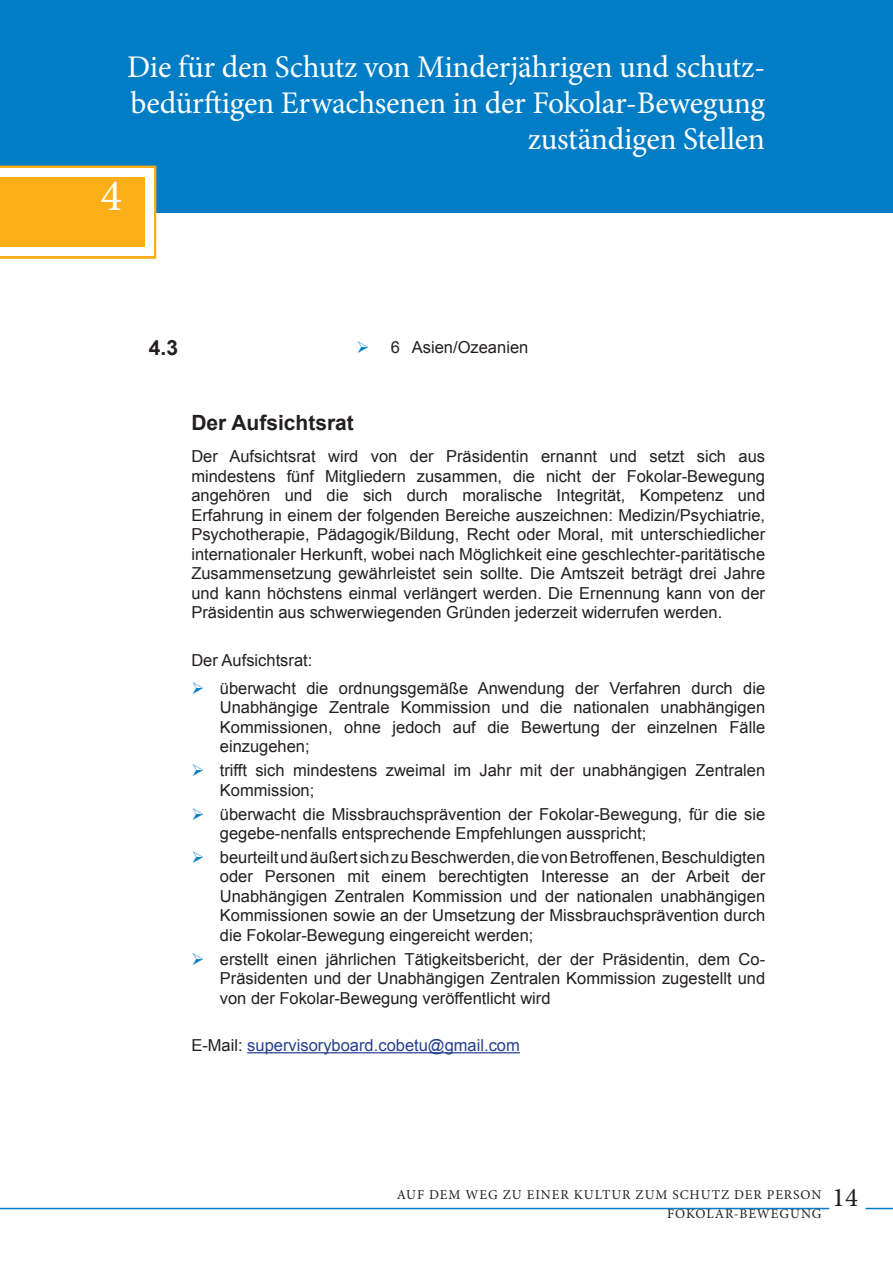
<style>
.page{position:relative;width:893px;height:1263px;background:#fff}
.page>*{position:absolute;margin:0;border:0;box-sizing:border-box;transform-origin:0 0}
.t1{font:45px "Minion Pro";color:#fff}
.t2{font:31.5px/36px "Minion Pro";letter-spacing:-.01em;color:#fff;text-align:right}
.t3{font:700 21px "Arial";color:#231f20}
.t4{font:16.5px/19.5px "Arial";color:#231f20;text-align:justify}
.t5{font:16.5px "Arial";color:#25408f}
.t6{font:13.5px/19.5px "Minion Pro";letter-spacing:.07em;color:#231f20}
.s1{color:#007dc5}
.s2{color:#231f20}
</style>
<div class="page">
<hr style="left:0;top:1208px;width:829px;height:1px;background:#007dc5">
<svg style="left:866px;top:1208px;width:27px;height:1px"></svg>
<div style="left:0;top:0;width:893px;height:212px;background:#007dc5"></div>
<svg style="left:0;top:166px;width:156px;height:93px"></svg>
<div style="left:0;top:169px;width:153px;height:87px;background:#fff"></div>
<div style="left:0;top:177px;width:144px;height:70px;background:#fcaf17"></div>
<hr style="left:247px;top:1052px;width:273px;height:1px;background:#25408f">
<p class="t2" style="left:127px;top:49px;width:640px">Die für den Schutz von Minderjährigen und schutz&shy;bedürftigen Erwachsenen in der Fokolar-Bewegung zuständigen Stellen</p>
<p class="t1" style="left:100px;top:166px;width:23px">4</p>
<p class="t3" style="left:149px;top:334px;width:31px">4.3</p>
<p class="t4" style="left:356px;top:338px;width:173px"><span class="s1">➢</span> 6 Asien/Ozeanien</p>
<p class="t3" style="left:191px;top:409px;width:164px">Der Aufsichtsrat</p>
<p class="t4" style="left:191px;top:447px;width:575px">Der Aufsichtsrat wird von der Präsidentin ernannt und setzt sich aus mindestens fünf Mitgliedern zusammen, die nicht der Fokolar-Bewegung angehören und die sich durch moralische Integrität, Kompetenz und Erfahrung in einem der folgenden Bereiche auszeichnen: Medizin/Psychiatrie, Psychotherapie, Pädagogik/Bildung, Recht oder Moral, mit unterschiedlicher internationaler Herkunft, wobei nach Möglichkeit eine geschlechter-paritätische Zusammensetzung gewährleistet sein sollte. Die Amtszeit beträgt drei Jahre und kann höchstens einmal verlängert werden. Die Ernennung kann von der Präsidentin aus schwerwiegenden Gründen jederzeit widerrufen werden.</p>
<p class="t4" style="left:191px;top:651px;width:123px">Der Aufsichtsrat:</p>
<p class="t4" style="left:220px;top:679px;width:547px;text-indent:-28px"><span class="s1">➢</span> überwacht die ordnungsgemäße Anwendung der Verfahren durch die Unabhängige Zentrale Kommission und die nationalen unabhängigen Kommissionen, ohne jedoch auf die Bewertung der einzelnen Fälle einzugehen;</p>
<p class="t4" style="left:220px;top:761px;width:547px;text-indent:-28px"><span class="s1">➢</span> trifft sich mindestens zweimal im Jahr mit der unabhängigen Zentralen<br>Kommission;</p>
<p class="t4" style="left:220px;top:804px;width:547px;text-indent:-28px"><span class="s1">➢</span> überwacht die Missbrauchsprävention der Fokolar-Bewegung, für die sie gegebe-nenfalls entsprechende Empfehlungen ausspricht;</p>
<p class="t4" style="left:220px;top:847px;width:547px;text-indent:-28px"><span class="s1">➢</span> beurteilt und äußert sich zu Beschwerden, die von Betroffenen, Beschuldigten oder Personen mit einem berechtigten Interesse an der Arbeit der Unabhängigen Zentralen Kommission und der nationalen unabhängigen Kommissionen sowie an der Umsetzung der Missbrauchsprävention durch die Fokolar-Bewegung eingereicht werden;</p>
<p class="t4" style="left:220px;top:949px;width:547px;text-indent:-28px"><span class="s1">➢</span> erstellt einen jährlichen Tätigkeitsbericht, der der Präsidentin, dem Co-Präsidenten und der Unabhängigen Zentralen Kommission zugestellt und von der Fokolar-Bewegung veröffentlicht wird</p>
<p class="t5" style="left:191px;top:1034px;width:330px"><span class="s2">E-Mail:</span> supervisoryboard.cobetu@gmail.com</p>
<p class="t6" style="left:667px;top:1184px;width:193px;text-indent:-270px">AUF DEM WEG ZU EINER KULTUR ZUM SCHUTZ DER PERSON<br>FOKOLAR-BEWEGUNG <sup>14</sup></p>
</div>
